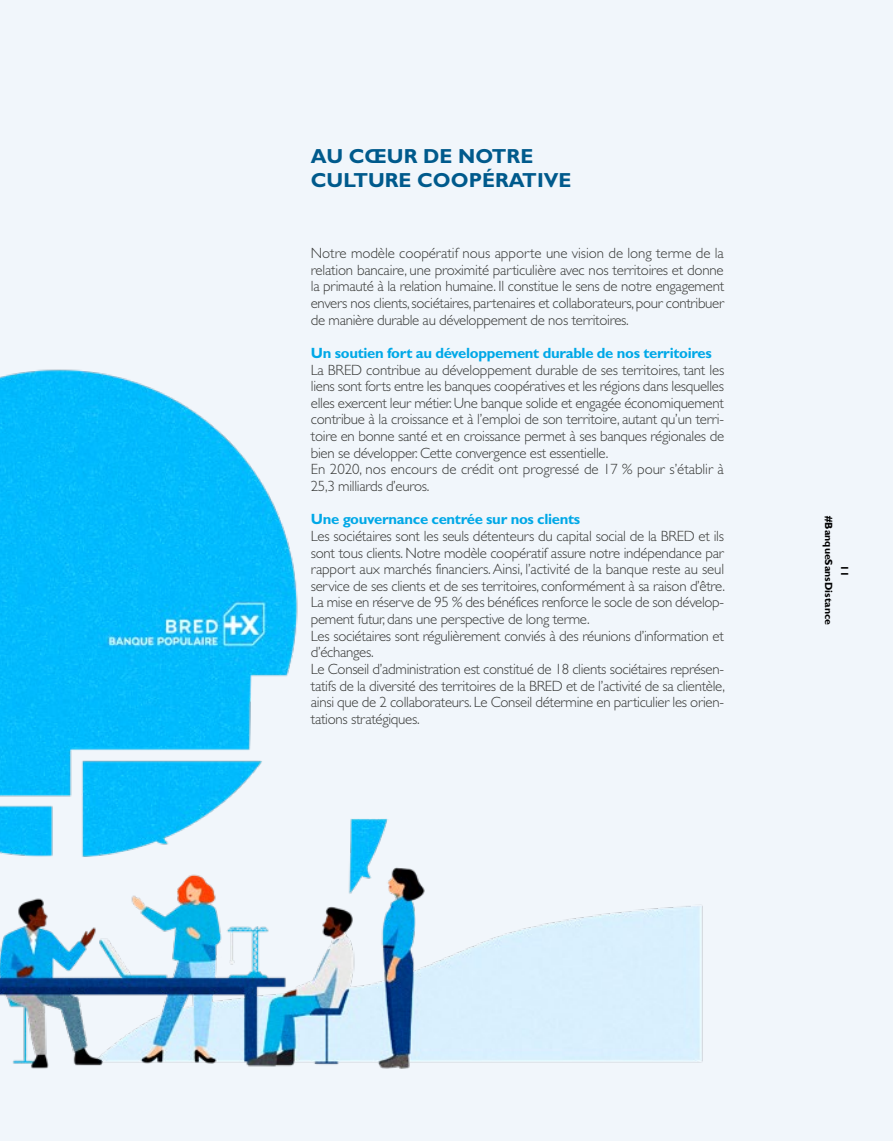
<style>
.page{position:relative;width:893px;height:1141px;background:#fff}
.page>*{position:absolute;margin:0;border:0;box-sizing:border-box;transform-origin:0 0}
.t1{font:700 20.47px/24.5px "Gill Sans Std";color:#005a8c}
.t2{font:300 14.88px/16.6px "Gill Sans Std";letter-spacing:-.02em;color:#383937}
.t3{font:700 14.88px "Gill Sans Std";letter-spacing:-.02em;color:#00a8e7}
.t4{font:700 10.5px "Gill Sans Std";color:#000}
</style>
<div class="page">
<img style="left:0;top:0;width:893px;height:1141px">
<h1 class="t1" style="left:311px;top:144px;width:262px">AU CŒUR DE NOTRE<br>CULTURE COOPÉRATIVE</h1>
<p class="t2" style="left:311px;top:245px;width:415px;text-align:justify">Notre modèle coopératif nous apporte une vision de long terme de la relation bancaire, une proximité particulière avec nos territoires et donne la primauté à la relation humaine. Il constitue le sens de notre engagement envers nos clients, sociétaires, partenaires et collaborateurs, pour contribuer de manière durable au développement de nos territoires.</p>
<p class="t3" style="left:311px;top:344px;width:402px">Un soutien fort au développement durable de nos territoires</p>
<p class="t2" style="left:311px;top:361px;width:415px">La BRED contribue au développement durable de ses territoires, tant les liens sont forts entre les banques coopératives et les régions dans lesquelles elles exercent leur métier. Une banque solide et engagée économiquement contribue à la croissance et à l’emploi de son territoire, autant qu’un terri&shy;toire en bonne santé et en croissance permet à ses banques régionales de bien se développer. Cette convergence est essentielle.<br>En 2020, nos encours de crédit ont progressé de 17 % pour s’établir à 25,3 milliards d’euros.</p>
<p class="t3" style="left:311px;top:510px;width:271px">Une gouvernance centrée sur nos clients</p>
<p class="t2" style="left:311px;top:528px;width:416px">Les sociétaires sont les seuls détenteurs du capital social de la BRED et ils sont tous clients. Notre modèle coopératif assure notre indépendance par rapport aux marchés financiers. Ainsi, l’activité de la banque reste au seul service de ses clients et de ses territoires, conformément à sa raison d’être.<br>La mise en réserve de 95 % des bénéfices renforce le socle de son dévelop&shy;pement futur, dans une perspective de long terme.<br>Les sociétaires sont régulièrement conviés à des réunions d’information et d’échanges.<br>Le Conseil d’administration est constitué de 18 clients sociétaires représen&shy;tatifs de la diversité des territoires de la BRED et de l’activité de sa clientèle, ainsi que de 2 collaborateurs. Le Conseil détermine en particulier les orien&shy;tations stratégiques.</p>
<p class="t4" style="left:835px;top:516px;width:110px;rotate:90deg">#BanqueSansDistance</p>
<p class="t4" style="left:851px;top:565px;width:13px;rotate:90deg">11</p>
</div>
